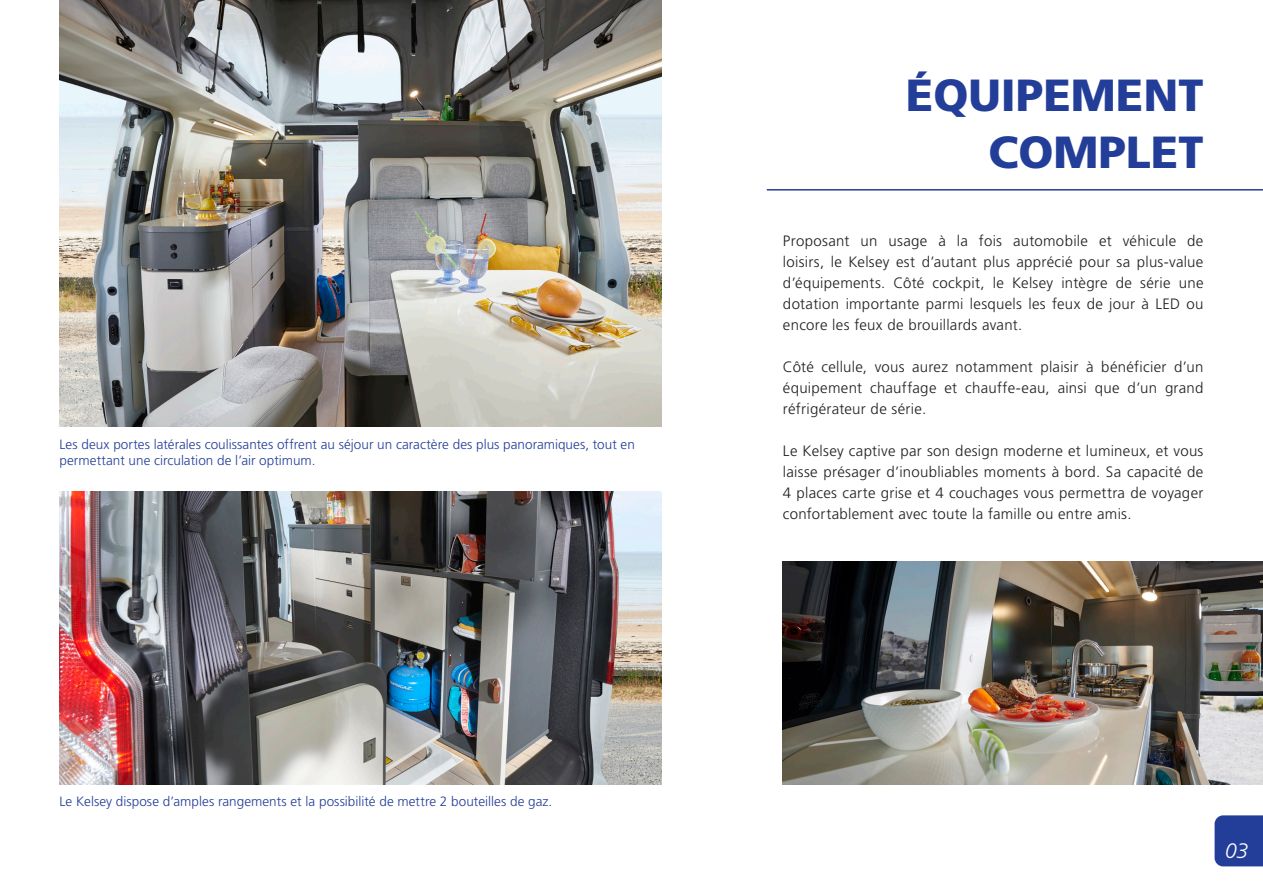
<style>
.page{position:relative;width:1263px;height:893px;background:#fff}
.page>*{position:absolute;margin:0;border:0;box-sizing:border-box;transform-origin:0 0}
.t1{font:900 45px "Frutiger";color:#233e98}
.t2{font:italic 300 21px "Frutiger";color:#fff}
.t3{font:300 15px/21px "Frutiger";letter-spacing:.015em;color:#231f20;text-align:justify}
.t4{font:300 13.5px/16.5px "Frutiger";letter-spacing:.005em;color:#233e98}
</style>
<div class="page">
<img style="left:783px;top:561px;width:480px;height:223px">
<img style="left:60px;top:0;width:601px;height:427px">
<hr style="left:767px;top:189px;width:496px;height:2px;background:#233e98">
<img style="left:60px;top:492px;width:601px;height:292px">
<div style="left:1214px;top:815px;width:49px;height:51px;background:#233e98"></div>
<p class="t4" style="left:60px;top:436px;width:577px">Les deux portes latérales coulissantes offrent au séjour un caractère des plus panoramiques, tout en permettant une circulation de l’air optimum.</p>
<p class="t4" style="left:60px;top:793px;width:494px">Le Kelsey dispose d’amples rangements et la possibilité de mettre 2 bouteilles de gaz.</p>
<p class="t1" style="left:906px;top:68px;width:299px">ÉQUIPEMENT</p>
<p class="t1" style="left:988px;top:125px;width:217px">COMPLET</p>
<p class="t3" style="left:783px;top:230px;width:422px">Proposant un usage à la fois automobile et véhicule de loisirs, le Kelsey est d’autant plus apprécié pour sa plus-value d’équipements. Côté cockpit, le Kelsey intègre de série une dotation importante parmi lesquels les feux de jour à LED ou encore les feux de brouillards avant.</p>
<p class="t3" style="left:783px;top:356px;width:422px">Côté cellule, vous aurez notamment plaisir à bénéficier d’un équipement chauffage et chauffe-eau, ainsi que d’un grand réfrigérateur de série.</p>
<p class="t3" style="left:783px;top:440px;width:422px">Le Kelsey captive par son design moderne et lumineux, et vous laisse présager d’inoubliables moments à bord. Sa capacité de 4 places carte grise et 4 couchages vous permettra de voyager confortablement avec toute la famille ou entre amis.</p>
<p class="t2" style="left:1225px;top:839px;width:25px">03</p>
</div>
